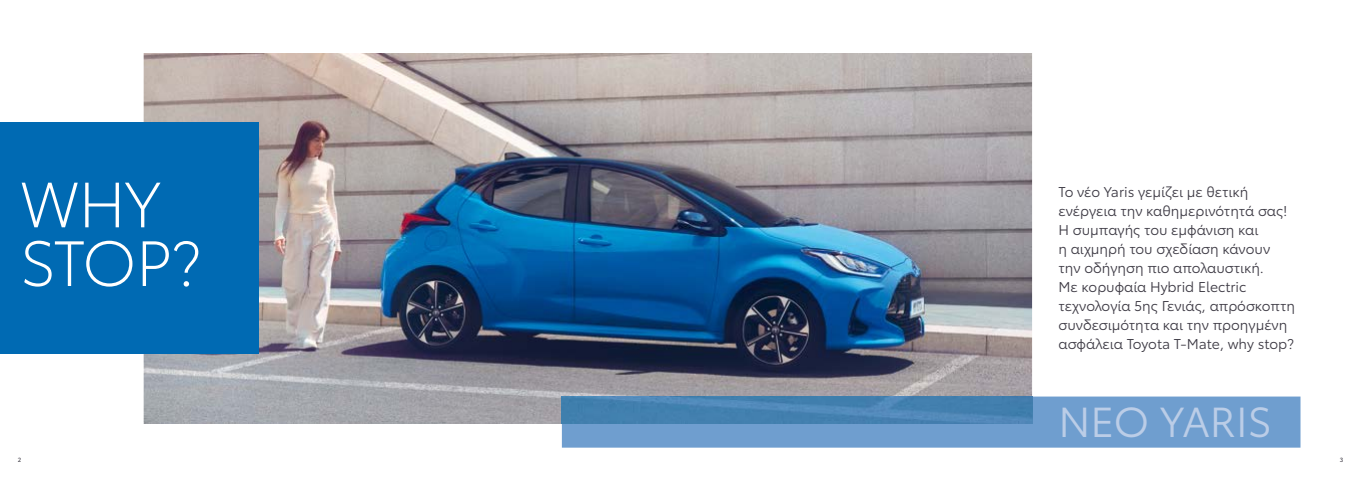
<style>
.page{position:relative;width:1361px;height:477px;background:#fff}
.page>*{position:absolute;margin:0;border:0;box-sizing:border-box;transform-origin:0 0}
.t1{font:300 62.8px/58.6px "Toyota Type";letter-spacing:-.02em;color:#fff}
.t2{font:41.3px "Toyota Type";color:#bbcde7}
.t3{font:14px/19px "Toyota Type";color:#3d3a44}
.t4{font:6px "Toyota Type";color:#3d3a44}
</style>
<div class="page">
<img style="left:144px;top:53px;width:888px;height:370px">
<div style="left:562px;top:396px;width:738px;height:51px;background:#6f9ecf"></div>
<img style="left:562px;top:396px;width:470px;height:27px">
<div style="left:0;top:123px;width:259px;height:231px;background:#006ab3"></div>
<div style="left:1063px;top:407px;width:206px;height:30px;background:#6f9ecf"></div>
<h1 class="t1" style="left:20px;top:171px;width:183px">WHY<br>STOP?</h1>
<p class="t3" style="left:1058px;top:181px;width:238px">Το νέο Yaris γεμίζει με θετική ενέργεια την καθημερινότητά σας!<br>Η συμπαγής του εμφάνιση και<br>η αιχμηρή του σχεδίαση κάνουν την οδήγηση πιο απολαυστική.<br>Με κορυφαία Hybrid Electric τεχνολογία 5ης Γενιάς, απρόσκοπτη συνδεσιμότητα και την προηγμένη ασφάλεια Toyota T-Mate, why stop?</p>
<h2 class="t2" style="left:1058px;top:391px;width:215px">ΝΕΟ YARIS</h2>
<p class="t4" style="left:18px;top:455px;width:5px">2</p>
<p class="t4" style="left:1339px;top:455px;width:5px">3</p>
</div>
